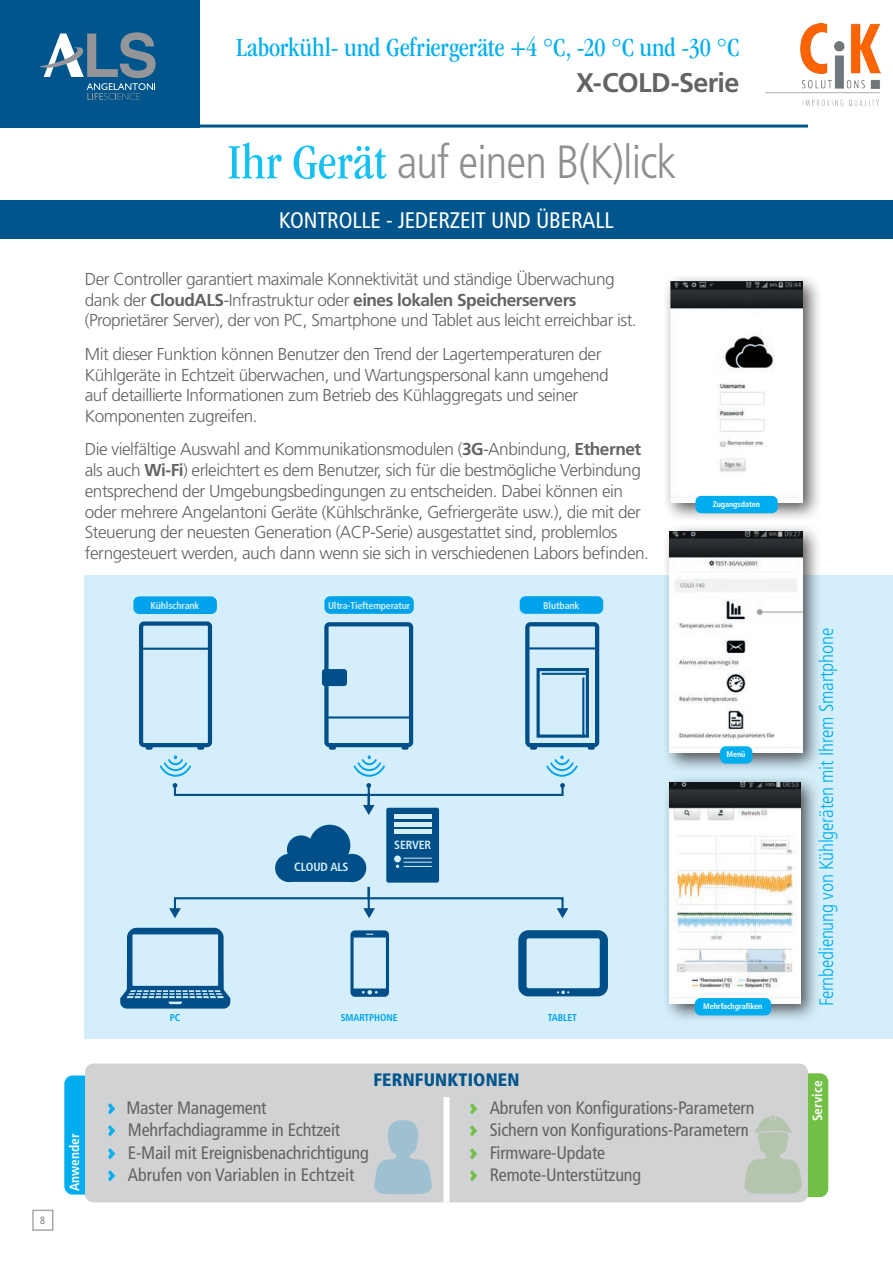
<style>
.page{position:relative;width:893px;height:1263px;background:#fff}
.page>*{position:absolute;margin:0;border:0;box-sizing:border-box;transform-origin:0 0}
.t1{font:300 condensed 46.5px "Frutiger LT Std";letter-spacing:-.02em;color:#8e9093}
.t2{font:condensed 27px "ITC Garamond Std";letter-spacing:-.005em;color:#00aeef}
.t3{font:700 27px "Frutiger LT Std";letter-spacing:-.025em;color:#636366}
.t4{font:condensed 22.5px "Frutiger LT Std";letter-spacing:-.005em;color:#fff}
.t5{font:300 condensed 19.5px "Frutiger LT Std";letter-spacing:-.01em;color:#00aeef}
.t6{font:condensed 18px/22.5px "Frutiger LT Std";letter-spacing:-.01em;color:#636366}
.t7{font:900 condensed 18px "Frutiger LT Std";letter-spacing:.01em;color:#00558c}
.t8{font:300 17.25px/20.7px "Frutiger LT Std";letter-spacing:-.03em;color:#636366}
.t9{font:700 condensed 13.5px "Frutiger LT Std";color:#fff}
.t10{font:700 condensed 11.85px "Frutiger LT Std";letter-spacing:-.01em;color:#fff}
.t11{font:300 condensed 10.5px "Frutiger LT Std";color:#636366}
.t12{font:700 condensed 9.9px "Frutiger LT Std";letter-spacing:-.02em;color:#fff}
.t13{font:700 condensed 9.9px "Frutiger LT Std";letter-spacing:-.01em;color:#00aeef}
.t14{font:700 condensed 8.1px "Frutiger LT Std";letter-spacing:-.01em;color:#fff}
.s1{font-family:"ITC Garamond Std";font-weight:400;font-size:51px;color:#15c0f2}
.s2{font-weight:700}
.s3{font-family:"Mini Pics Directional AA";font-stretch:normal;font-size:21px;color:#00aeef}
.s4{font-family:"Mini Pics Directional AA";font-stretch:normal;font-size:21px;color:#71bf44}
</style>
<div class="page">
<div style="left:32px;top:1209px;width:21px;height:22px;border:2px solid #a8a9ad"></div>
<hr style="left:192px;top:125px;width:616px;height:3px;background:#00558c">
<div style="left:0;top:0;width:200px;height:128px;background:#00558c"></div>
<svg style="left:39px;top:32px;width:117px;height:68px"></svg>
<div style="left:794px;top:1073px;width:34px;height:124px;background:#71bf44;border-radius:8px"></div>
<div style="left:64px;top:1075px;width:58px;height:119px;background:#00aeef;border-radius:8px"></div>
<div style="left:0;top:201px;width:893px;height:38px;background:#00558c"></div>
<div style="left:85px;top:575px;width:808px;height:464px;background:#d4effb"></div>
<div style="left:662px;top:273px;width:161px;height:249px;background:#231f20;opacity:.75"></div>
<img style="left:670px;top:281px;width:133px;height:221px">
<div style="left:661px;top:774px;width:160px;height:249px;background:#231f20;opacity:.75"></div>
<img style="left:670px;top:782px;width:130px;height:221px">
<div style="left:661px;top:523px;width:161px;height:250px;background:#231f20;opacity:.75"></div>
<img style="left:670px;top:531px;width:132px;height:222px">
<div style="left:695px;top:496px;width:83px;height:17px;background:#00aeef;border-radius:6px"></div>
<div style="left:720px;top:746px;width:32px;height:18px;background:#00aeef;border-radius:6px"></div>
<div style="left:695px;top:998px;width:76px;height:17px;background:#00aeef;border-radius:6px"></div>
<div style="left:85px;top:1063px;width:723px;height:139px;background:#d1d2d4;border-radius:8px"></div>
<svg style="left:374px;top:1120px;width:58px;height:74px"></svg>
<svg style="left:744px;top:1115px;width:58px;height:78px"></svg>
<div style="left:443px;top:1097px;width:6px;height:105px;background:#fff"></div>
<hr style="left:143px;top:648px;width:65px;height:2px;background:#00558c">
<div style="left:139px;top:621px;width:73px;height:126px;border:4px solid #00558c;border-radius:3px"></div>
<hr style="left:328px;top:716px;width:81px;height:2px;background:#00558c">
<div style="left:324px;top:622px;width:89px;height:125px;border:4px solid #00558c;border-radius:3px"></div>
<div style="left:322px;top:669px;width:25px;height:17px;background:#00558c;border-radius:3px"></div>
<hr style="left:529px;top:647px;width:67px;height:2px;background:#00558c">
<hr style="left:542px;top:673px;width:45px;height:2px;background:#00558c">
<hr style="left:582px;top:677px;width:2px;height:60px;background:#00558c">
<div style="left:525px;top:622px;width:74px;height:125px;border:4px solid #00558c;border-radius:3px"></div>
<div style="left:537px;top:668px;width:52px;height:70px;border:3px solid #00558c"></div>
<svg style="left:146px;top:746px;width:7px;height:4px"></svg>
<svg style="left:588px;top:746px;width:7px;height:4px"></svg>
<svg style="left:120px;top:928px;width:110px;height:80px"></svg>
<svg style="left:350px;top:930px;width:39px;height:67px"></svg>
<svg style="left:160px;top:746px;width:418px;height:69px"></svg>
<svg style="left:518px;top:930px;width:90px;height:66px"></svg>
<div style="left:133px;top:596px;width:84px;height:18px;background:#00a3eb;border-radius:6px"></div>
<div style="left:324px;top:596px;width:90px;height:18px;background:#00a3eb;border-radius:6px"></div>
<div style="left:520px;top:596px;width:83px;height:18px;background:#00a3eb;border-radius:6px"></div>
<div style="left:386px;top:808px;width:53px;height:75px;background:#00558c;border-radius:2px"></div>
<div style="left:394px;top:814px;width:37px;height:5px;background:#d4effb"></div>
<div style="left:394px;top:822px;width:37px;height:5px;background:#d4effb"></div>
<svg style="left:169px;top:825px;width:399px;height:93px"></svg>
<img style="left:766px;top:23px;width:114px;height:84px">
<h2 class="t2" style="left:236px;top:33px;width:505px">Laborkühl- und Gefriergeräte +4 °C, -20 °C und -30 °C</h2>
<h2 class="t3" style="left:576px;top:67px;width:165px">X-COLD-Serie</h2>
<h1 class="t1" style="left:227px;top:136px;width:451px"><span class="s1">Ihr Gerät</span> auf einen B(K)lick</h1>
<h3 class="t4" style="left:279px;top:207px;width:336px">KONTROLLE - JEDERZEIT UND ÜBERALL</h3>
<p class="t8" style="left:85px;top:269px;width:553px">Der Controller garantiert maximale Konnektivität und ständige Überwachung dank der <span class="s2">CloudALS</span>-Infrastruktur oder <span class="s2">eines lokalen Speicherservers </span>(Proprietärer Server), der von PC, Smartphone und Tablet aus leicht erreichbar ist.</p>
<p class="t8" style="left:85px;top:344px;width:525px">Mit dieser Funktion können Benutzer den Trend der Lagertemperaturen der Kühlgeräte in Echtzeit überwachen, und Wartungspersonal kann umgehend auf detaillierte Informationen zum Betrieb des Kühlaggregats und seiner Komponenten zugreifen.</p>
<p class="t8" style="left:85px;top:439px;width:566px">Die vielfältige Auswahl and Kommunikationsmodulen (<span class="s2">3G</span>-Anbindung, <span class="s2">Ethernet </span>als auch <span class="s2">Wi-Fi</span>) erleichtert es dem Benutzer, sich für die bestmögliche Verbindung entsprechend der Umgebungsbedingungen zu entscheiden. Dabei können ein oder mehrere Angelantoni Geräte (Kühlschränke, Gefriergeräte usw.), die mit der Steuerung der neuesten Generation (ACP-Serie) ausgestattet sind, problemlos ferngesteuert werden, auch dann wenn sie sich in verschiedenen Labors befinden.</p>
<p class="t12" style="left:150px;top:599px;width:51px">Kühlschrank</p>
<p class="t12" style="left:328px;top:599px;width:84px">Ultra-Tieftemperatur</p>
<p class="t12" style="left:543px;top:599px;width:38px">Blutbank</p>
<p class="t14" style="left:713px;top:499px;width:49px">Zugangsdaten</p>
<p class="t10" style="left:294px;top:860px;width:56px">CLOUD ALS</p>
<p class="t10" style="left:394px;top:838px;width:38px">SERVER</p>
<p class="t14" style="left:727px;top:750px;width:20px">Menü</p>
<p class="t11" style="left:40px;top:1214px;width:7px">8</p>
<p class="t9" style="left:66px;top:1191px;width:59px;rotate:-90deg">Anwender</p>
<p class="t13" style="left:170px;top:1012px;width:12px">PC</p>
<p class="t13" style="left:341px;top:1011px;width:59px">SMARTPHONE</p>
<p class="t13" style="left:548px;top:1011px;width:31px">TABLET</p>
<p class="t7" style="left:373px;top:1069px;width:148px">FERNFUNKTIONEN</p>
<p class="t14" style="left:703px;top:1001px;width:61px">Mehrfachgrafiken</p>
<p class="t6" style="left:106px;top:1096px;width:264px"><span class="s3">c</span> Master Management<br><span class="s3">c</span> Mehrfachdiagramme in Echtzeit<br><span class="s3">c</span> E-Mail mit Ereignisbenachrichtigung <span class="s3">c</span> Abrufen von Variablen in Echtzeit</p>
<p class="t6" style="left:468px;top:1096px;width:288px"><span class="s4">c</span> Abrufen von Konfigurations-Parametern <span class="s4">c</span> Sichern von Konfigurations-Parametern <span class="s4">c</span> Firmware-Update<br><span class="s4">c</span> Remote-Unterstützung</p>
<p class="t5" style="left:815px;top:1006px;width:380px;rotate:-90deg">Fernbedienung von Kühlgeräten mit Ihrem Smartphone</p>
<p class="t9" style="left:809px;top:1121px;width:42px;rotate:-90deg">Service</p>
</div>
